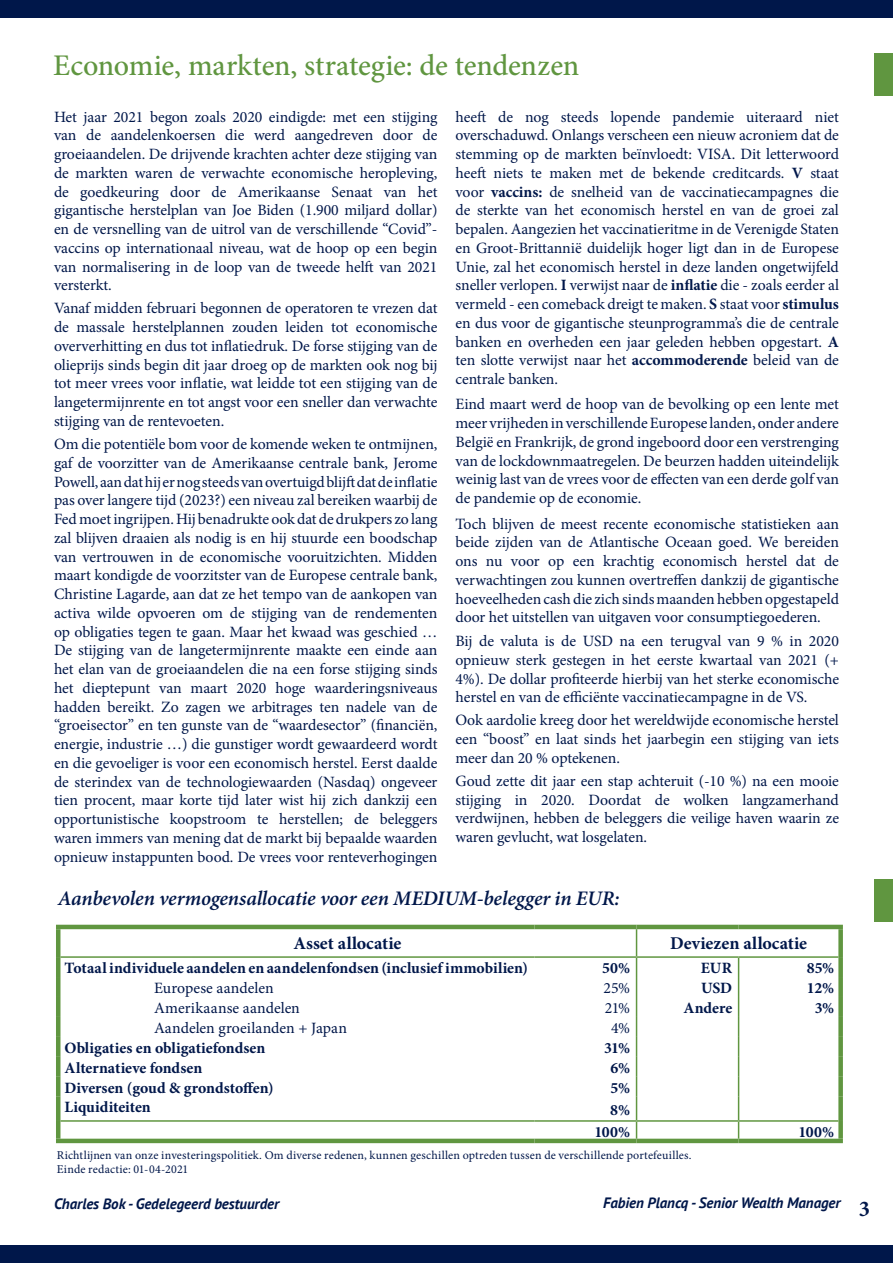
<style>
.page{position:relative;width:893px;height:1263px;background:#fff}
.page>*{position:absolute;margin:0;border:0;box-sizing:border-box;transform-origin:0 0}
.t1{font:500 30px "Minion Pro";letter-spacing:-.01em;color:#609640}
.t2{font:700 22.5px "Minion Pro";color:#00174a}
.t3{font:italic 600 20.7px "Minion Pro";letter-spacing:-.01em;color:#00174a}
.t4{font:700 18px "Minion Pro";color:#00174a}
.t5{font:15.75px/18.8px "Minion Pro";letter-spacing:-.005em;color:#00174a;text-align:justify}
.t6{font:700 15.75px "Minion Pro";color:#00174a}
.t7{font:italic 700 15px "PT Sans";letter-spacing:-.005em;color:#00174a}
.t8{font:12px/14.4px "Minion Pro";letter-spacing:.01em;color:#00174a}
.s1{font-weight:700}
</style>
<div class="page">
<div style="left:0;top:0;width:893px;height:17px;background:#00174a"></div>
<div style="left:0;top:1246px;width:893px;height:17px;background:#00174a"></div>
<div style="left:874px;top:53px;width:19px;height:42px;background:#609640"></div>
<hr style="left:56px;top:929px;width:4px;height:28px;background:#609640">
<hr style="left:56px;top:925px;width:478px;height:4px;background:#609640">
<hr style="left:534px;top:925px;width:103px;height:4px;background:#609640">
<hr style="left:637px;top:925px;width:102px;height:4px;background:#609640">
<hr style="left:739px;top:925px;width:104px;height:4px;background:#609640">
<div style="left:838px;top:929px;width:5px;height:28px;background:#609640"></div>
<hr style="left:56px;top:957px;width:4px;height:20px;background:#609640">
<hr style="left:60px;top:956px;width:474px;height:2px;background:#609640">
<hr style="left:534px;top:956px;width:103px;height:2px;background:#609640">
<hr style="left:637px;top:956px;width:102px;height:2px;background:#609640">
<hr style="left:739px;top:956px;width:99px;height:2px;background:#609640">
<div style="left:838px;top:957px;width:5px;height:20px;background:#609640"></div>
<hr style="left:56px;top:977px;width:4px;height:20px;background:#609640">
<hr style="left:56px;top:997px;width:4px;height:20px;background:#609640">
<hr style="left:56px;top:1017px;width:4px;height:20px;background:#609640">
<div style="left:838px;top:977px;width:5px;height:20px;background:#609640"></div>
<div style="left:838px;top:997px;width:5px;height:20px;background:#609640"></div>
<div style="left:838px;top:1017px;width:5px;height:20px;background:#609640"></div>
<hr style="left:56px;top:1037px;width:4px;height:20px;background:#609640">
<hr style="left:56px;top:1057px;width:4px;height:20px;background:#609640">
<hr style="left:56px;top:1077px;width:4px;height:20px;background:#609640">
<div style="left:838px;top:1037px;width:5px;height:20px;background:#609640"></div>
<div style="left:838px;top:1057px;width:5px;height:20px;background:#609640"></div>
<div style="left:838px;top:1077px;width:5px;height:20px;background:#609640"></div>
<hr style="left:56px;top:1097px;width:4px;height:24px;background:#609640">
<div style="left:838px;top:1097px;width:5px;height:24px;background:#609640"></div>
<hr style="left:56px;top:1121px;width:4px;height:18px;background:#609640">
<hr style="left:60px;top:1120px;width:474px;height:2px;background:#609640">
<hr style="left:56px;top:1139px;width:478px;height:4px;background:#609640">
<hr style="left:534px;top:1120px;width:103px;height:2px;background:#609640">
<hr style="left:534px;top:1139px;width:103px;height:4px;background:#609640">
<svg style="left:636px;top:929px;width:1px;height:210px"></svg>
<hr style="left:637px;top:1120px;width:102px;height:2px;background:#609640">
<hr style="left:637px;top:1139px;width:102px;height:4px;background:#609640">
<svg style="left:738px;top:958px;width:1px;height:181px"></svg>
<hr style="left:739px;top:1120px;width:99px;height:2px;background:#609640">
<div style="left:838px;top:1121px;width:5px;height:18px;background:#609640"></div>
<hr style="left:739px;top:1139px;width:104px;height:4px;background:#609640">
<div style="left:874px;top:879px;width:19px;height:42px;background:#609640"></div>
<p class="t1" style="left:53px;top:45px;width:528px">Economie, markten, strategie: de tendenzen</p>
<p class="t5" style="left:54px;top:107px;width:385px">Het jaar 2021 begon zoals 2020 eindigde: met een stijging van de aandelenkoersen die werd aangedreven door de groeiaandelen. De drijvende krachten achter deze stijging van de markten waren de verwachte economische heropleving, de goedkeuring door de Amerikaanse Senaat van het gigantische herstelplan van Joe Biden (1.900 miljard dollar) en de versnelling van de uitrol van de verschillende “Covid”- vaccins op internationaal niveau, wat de hoop op een begin van normalisering in de loop van de tweede helft van 2021 versterkt.</p>
<p class="t5" style="left:54px;top:299px;width:385px">Vanaf midden februari begonnen de operatoren te vrezen dat de massale herstelplannen zouden leiden tot economische oververhitting en dus tot inflatiedruk. De forse stijging van de olieprijs sinds begin dit jaar droeg op de markten ook nog bij tot meer vrees voor inflatie, wat leidde tot een stijging van de langetermijnrente en tot angst voor een sneller dan verwachte stijging van de rentevoeten.</p>
<p class="t5" style="left:54px;top:435px;width:385px">Om die potentiële bom voor de komende weken te ontmijnen, gaf de voorzitter van de Amerikaanse centrale bank, Jerome Powell, aan dat hij er nog steeds van overtuigd blijft dat de inflatie pas over langere tijd (2023?) een niveau zal bereiken waarbij de Fed moet ingrijpen. Hij benadrukte ook dat de drukpers zo lang zal blijven draaien als nodig is en hij stuurde een boodschap van vertrouwen in de economische vooruitzichten. Midden maart kondigde de voorzitster van de Europese centrale bank, Christine Lagarde, aan dat ze het tempo van de aankopen van activa wilde opvoeren om de stijging van de rendementen op obligaties tegen te gaan. Maar het kwaad was geschied … De stijging van de langetermijnrente maakte een einde aan het elan van de groeiaandelen die na een forse stijging sinds het dieptepunt van maart 2020 hoge waarderingsniveaus hadden bereikt. Zo zagen we arbitrages ten nadele van de “groeisector” en ten gunste van de “waardesector” (financiën, energie, industrie …) die gunstiger wordt gewaardeerd wordt en die gevoeliger is voor een economisch herstel. Eerst daalde de sterindex van de technologiewaarden (Nasdaq) ongeveer tien procent, maar korte tijd later wist hij zich dankzij een opportunistische koopstroom te herstellen; de beleggers waren immers van mening dat de markt bij bepaalde waarden opnieuw instappunten bood. De vrees voor renteverhogingen</p>
<p class="t5" style="left:455px;top:107px;width:385px">heeft de nog steeds lopende pandemie uiteraard niet overschaduwd. Onlangs verscheen een nieuw acroniem dat de stemming op de markten beïnvloedt: VISA. Dit letterwoord heeft niets te maken met de bekende creditcards. <span class="s1">V</span> staat voor <span class="s1">vaccins:</span> de snelheid van de vaccinatiecampagnes die de sterkte van het economisch herstel en van de groei zal bepalen. Aangezien het vaccinatieritme in de Verenigde Staten en Groot-Brittannië duidelijk hoger ligt dan in de Europese Unie, zal het economisch herstel in deze landen ongetwijfeld sneller verlopen. <span class="s1">I</span> verwijst naar de <span class="s1">inflatie</span> die - zoals eerder al vermeld - een comeback dreigt te maken. <span class="s1">S</span> staat voor <span class="s1">stimulus </span>en dus voor de gigantische steunprogramma’s die de centrale banken en overheden een jaar geleden hebben opgestart. <span class="s1">A </span>ten slotte verwijst naar het <span class="s1">accommoderende</span> beleid van de centrale banken.</p>
<p class="t5" style="left:455px;top:395px;width:385px">Eind maart werd de hoop van de bevolking op een lente met meer vrijheden in verschillende Europese landen, onder andere België en Frankrijk, de grond ingeboord door een verstrenging van de lockdownmaatregelen. De beurzen hadden uiteindelijk weinig last van de vrees voor de effecten van een derde golf van de pandemie op de economie.</p>
<p class="t5" style="left:455px;top:514px;width:385px">Toch blijven de meest recente economische statistieken aan beide zijden van de Atlantische Oceaan goed. We bereiden ons nu voor op een krachtig economisch herstel dat de verwachtingen zou kunnen overtreffen dankzij de gigantische hoeveelheden cash die zich sinds maanden hebben opgestapeld door het uitstellen van uitgaven voor consumptiegoederen.</p>
<p class="t5" style="left:455px;top:632px;width:385px">Bij de valuta is de USD na een terugval van 9 % in 2020 opnieuw sterk gestegen in het eerste kwartaal van 2021 (+ 4%). De dollar profiteerde hierbij van het sterke economische herstel en van de efficiënte vaccinatiecampagne in de VS.</p>
<p class="t5" style="left:455px;top:711px;width:385px">Ook aardolie kreeg door het wereldwijde economische herstel een “boost” en laat sinds het jaarbegin een stijging van iets meer dan 20 % optekenen.</p>
<p class="t5" style="left:455px;top:771px;width:385px">Goud zette dit jaar een stap achteruit (-10 %) na een mooie stijging in 2020. Doordat de wolken langzamerhand verdwijnen, hebben de beleggers die veilige haven waarin ze waren gevlucht, wat losgelaten.</p>
<p class="t3" style="left:58px;top:884px;width:564px">Aanbevolen vermogensallocatie voor een MEDIUM-belegger in EUR:</p>
<p class="t4" style="left:293px;top:930px;width:110px">Asset allocatie</p>
<p class="t4" style="left:670px;top:930px;width:138px">Deviezen allocatie</p>
<p class="t6" style="left:65px;top:957px;width:465px">Totaal individuele aandelen en aandelenfondsen (inclusief immobilien)</p>
<p class="t6" style="left:602px;top:957px;width:30px">50%</p>
<p class="t6" style="left:701px;top:957px;width:33px">EUR</p>
<p class="t6" style="left:807px;top:957px;width:29px">85%</p>
<p class="t5" style="left:154px;top:978px;width:121px">Europese aandelen</p>
<p class="t5" style="left:604px;top:978px;width:28px">25%</p>
<p class="t6" style="left:701px;top:976px;width:33px">USD</p>
<p class="t6" style="left:807px;top:976px;width:29px">12%</p>
<p class="t5" style="left:154px;top:998px;width:147px">Amerikaanse aandelen</p>
<p class="t5" style="left:605px;top:998px;width:27px">21%</p>
<p class="t6" style="left:683px;top:996px;width:50px">Andere</p>
<p class="t6" style="left:815px;top:996px;width:21px">3%</p>
<p class="t5" style="left:154px;top:1018px;width:195px">Aandelen groeilanden + Japan</p>
<p class="t5" style="left:611px;top:1018px;width:21px">4%</p>
<p class="t6" style="left:65px;top:1036px;width:202px">Obligaties en obligatiefondsen</p>
<p class="t6" style="left:604px;top:1036px;width:28px">31%</p>
<p class="t6" style="left:65px;top:1056px;width:139px">Alternatieve fondsen</p>
<p class="t6" style="left:610px;top:1056px;width:21px">6%</p>
<p class="t6" style="left:65px;top:1076px;width:211px">Diversen (goud &amp; grondstoffen)</p>
<p class="t6" style="left:611px;top:1076px;width:21px">5%</p>
<p class="t6" style="left:65px;top:1096px;width:88px">Liquiditeiten</p>
<p class="t6" style="left:610px;top:1098px;width:21px">8%</p>
<p class="t6" style="left:594px;top:1120px;width:37px">100%</p>
<p class="t6" style="left:798px;top:1120px;width:37px">100%</p>
<p class="t8" style="left:57px;top:1147px;width:636px">Richtlijnen van onze investeringspolitiek. Om diverse redenen, kunnen geschillen optreden tussen de verschillende portefeuilles.<br>Einde redactie: 01-04-2021</p>
<p class="t7" style="left:603px;top:1192px;width:239px">Fabien Plancq - Senior Wealth Manager</p>
<p class="t7" style="left:54px;top:1193px;width:227px">Charles Bok - Gedelegeerd bestuurder</p>
<p class="t2" style="left:859px;top:1192px;width:13px">3</p>
</div>
